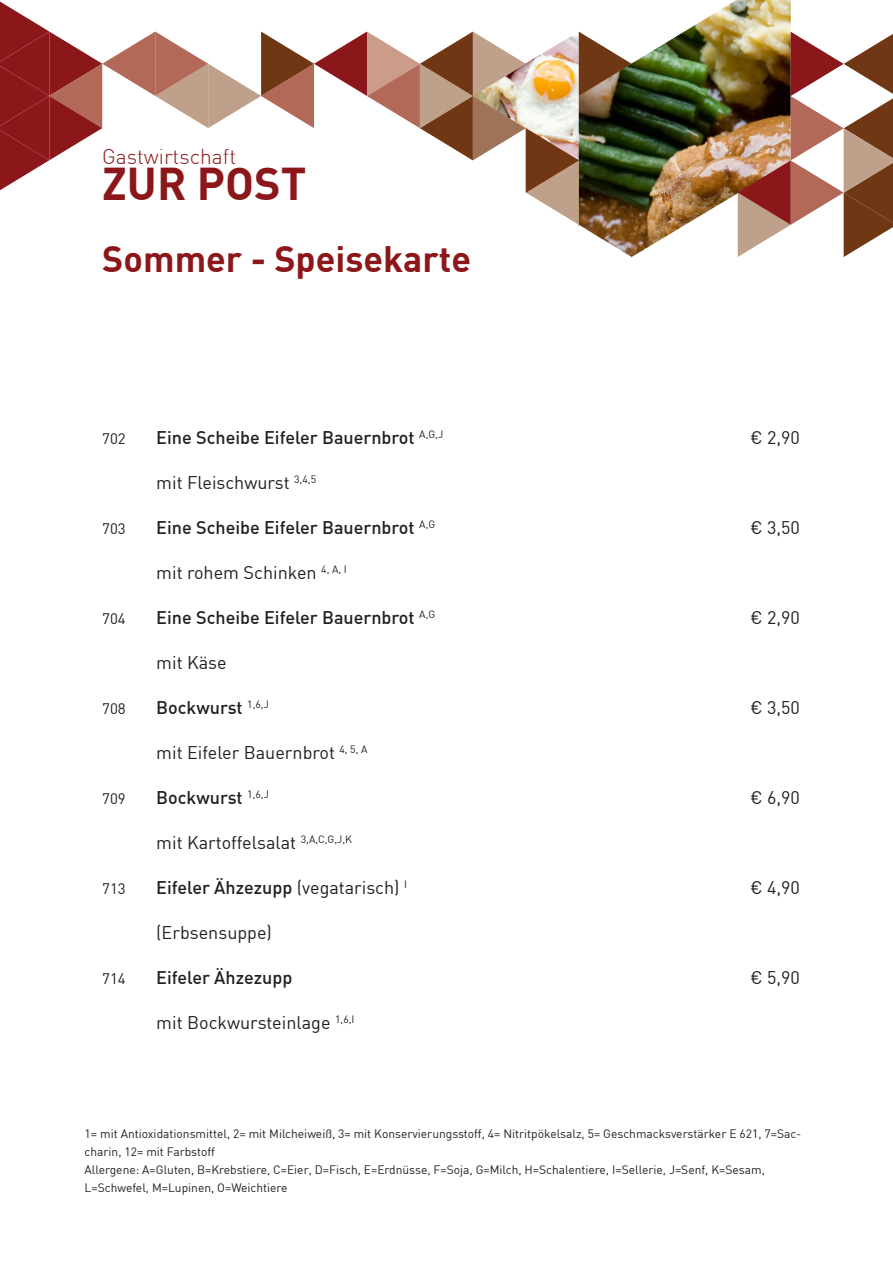
<style>
.page{position:relative;width:893px;height:1263px;background:#fff}
.page>*{position:absolute;margin:0;border:0;box-sizing:border-box;transform-origin:0 0}
.t1{font:700 45px "DIN";color:#8b171a}
.t2{font:700 36px "DIN";color:#8b171a}
.t3{font:300 21px "DIN";color:#8b171a}
.t4{font:18px "DIN";color:#231f20}
.t5{font:500 18px "DIN";color:#231f20}
.t6{font:15px "DIN";color:#231f20}
.t7{font:12px/18px "DIN";color:#231f20}
.s1{font-weight:400}
</style>
<div class="page">
<img style="left:632px;top:0;width:159px;height:257px">
<svg style="left:0;top:2px;width:632px;height:256px"></svg>
<svg style="left:738px;top:32px;width:155px;height:225px"></svg>
<p class="t3" style="left:102px;top:144px;width:135px">Gastwirtschaft</p>
<p class="t1" style="left:102px;top:155px;width:206px">ZUR POST</p>
<p class="t2" style="left:102px;top:236px;width:370px">Sommer - Speisekarte</p>
<p class="t6" style="left:102px;top:429px;width:25px">702</p>
<p class="t5" style="left:156px;top:425px;width:288px">Eine Scheibe Eifeler Bauernbrot <sup>A,G,J</sup></p>
<p class="t4" style="left:750px;top:426px;width:51px">€ 2,90</p>
<p class="t4" style="left:156px;top:471px;width:161px">mit Fleischwurst <sup>3,4,5</sup></p>
<p class="t6" style="left:102px;top:519px;width:25px">703</p>
<p class="t5" style="left:156px;top:515px;width:280px">Eine Scheibe Eifeler Bauernbrot <sup>A,G</sup></p>
<p class="t4" style="left:750px;top:516px;width:51px">€ 3,50</p>
<p class="t4" style="left:156px;top:561px;width:192px">mit rohem Schinken <sup>4,</sup> <sup>A,</sup> <sup>I</sup></p>
<p class="t6" style="left:102px;top:609px;width:25px">704</p>
<p class="t5" style="left:156px;top:605px;width:280px">Eine Scheibe Eifeler Bauernbrot <sup>A,G</sup></p>
<p class="t4" style="left:750px;top:606px;width:51px">€ 2,90</p>
<p class="t4" style="left:156px;top:651px;width:72px">mit Käse</p>
<p class="t6" style="left:102px;top:699px;width:25px">708</p>
<p class="t5" style="left:156px;top:695px;width:114px">Bockwurst <sup>1,6,J</sup></p>
<p class="t4" style="left:750px;top:696px;width:51px">€ 3,50</p>
<p class="t4" style="left:156px;top:741px;width:213px">mit Eifeler Bauernbrot <sup>4,</sup> <sup>5,</sup> <sup>A</sup></p>
<p class="t6" style="left:102px;top:789px;width:25px">709</p>
<p class="t5" style="left:156px;top:785px;width:114px">Bockwurst <sup>1,6,J</sup></p>
<p class="t4" style="left:750px;top:786px;width:51px">€ 6,90</p>
<p class="t4" style="left:156px;top:831px;width:197px">mit Kartoffelsalat <sup>3,A,C,G,J,K</sup></p>
<p class="t6" style="left:102px;top:879px;width:25px">713</p>
<p class="t5" style="left:156px;top:875px;width:252px">Eifeler Ähzezupp <span class="s1">(vegatarisch)</span> <sup>I</sup></p>
<p class="t4" style="left:750px;top:876px;width:51px">€ 4,90</p>
<p class="t4" style="left:156px;top:921px;width:117px">(Erbsensuppe)</p>
<p class="t6" style="left:102px;top:969px;width:25px">714</p>
<p class="t5" style="left:156px;top:965px;width:138px">Eifeler Ähzezupp</p>
<p class="t4" style="left:750px;top:966px;width:51px">€ 5,90</p>
<p class="t4" style="left:156px;top:1011px;width:200px">mit Bockwursteinlage <sup>1,6,I</sup></p>
<p class="t7" style="left:85px;top:1124px;width:718px">1= mit Antioxidationsmittel, 2= mit Milcheiweiß, 3= mit Konservierungsstoff, 4= Nitritpökelsalz, 5= Geschmacksverstärker E 621, 7=Sac&shy;charin, 12= mit Farbstoff</p>
<p class="t7" style="left:85px;top:1160px;width:682px">Allergene: A=Gluten, B=Krebstiere, C=Eier, D=Fisch, E=Erdnüsse, F=Soja, G=Milch, H=Schalentiere, I=Sellerie, J=Senf, K=Sesam,<br>L=Schwefel, M=Lupinen, O=Weichtiere</p>
</div>
